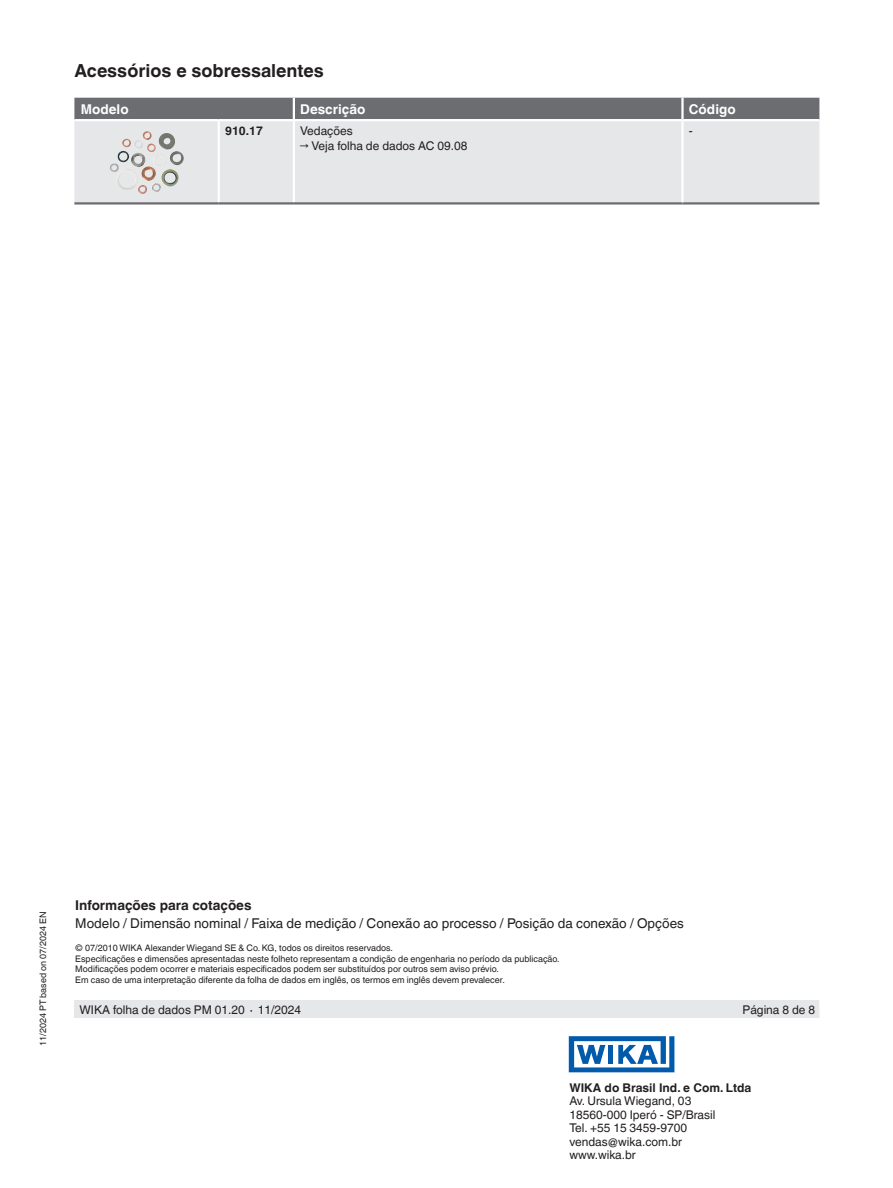
<style>
.page{position:relative;width:893px;height:1188px;background:#fff}
.page>*{position:absolute;margin:0;border:0;box-sizing:border-box;transform-origin:0 0}
.t1{font:700 18px "Helvetica World";color:#231f20}
.t2{font:13.5px "Helvetica World";color:#231f20}
.t3{font:700 13.5px "Helvetica World";color:#231f20}
.t4{font:700 13.5px "Helvetica World";color:#fff}
.t5{font:12px/13.5px "Helvetica World";color:#231f20}
.t6{font:700 12px "Helvetica World";color:#231f20}
.t7{font:9px/10.5px "Helvetica World";color:#231f20}
</style>
<div class="page">
<div style="left:74px;top:1000px;width:745px;height:18px;background:#e6e7e9"></div>
<svg style="left:569px;top:1036px;width:105px;height:36px"></svg>
<div style="left:74px;top:98px;width:745px;height:21px;background:#6c6d70"></div>
<div style="left:74px;top:121px;width:745px;height:81px;background:#e6e7e9"></div>
<hr style="left:218px;top:121px;width:2px;height:81px;background:#fff">
<hr style="left:293px;top:121px;width:2px;height:81px;background:#fff">
<hr style="left:74px;top:202px;width:145px;height:3px;background:#6c6d70">
<hr style="left:219px;top:202px;width:75px;height:3px;background:#6c6d70">
<hr style="left:294px;top:202px;width:388px;height:3px;background:#6c6d70">
<hr style="left:682px;top:202px;width:137px;height:3px;background:#6c6d70">
<hr style="left:681px;top:121px;width:3px;height:81px;background:#fff">
<hr style="left:681px;top:98px;width:3px;height:21px;background:#fff">
<hr style="left:293px;top:98px;width:2px;height:21px;background:#fff">
<img style="left:109px;top:131px;width:75px;height:42px">
<h1 class="t1" style="left:74px;top:60px;width:251px">Acessórios e sobressalentes</h1>
<h2 class="t4" style="left:81px;top:101px;width:49px">Modelo</h2>
<h2 class="t4" style="left:300px;top:101px;width:67px">Descrição</h2>
<h2 class="t4" style="left:689px;top:101px;width:48px">Código</h2>
<h3 class="t6" style="left:225px;top:124px;width:39px">910.17</h3>
<h3 class="t5" style="left:300px;top:124px;width:54px">Vedações</h3>
<h3 class="t5" style="left:300px;top:139px;width:169px">→ Veja folha de dados AC 09.08</h3>
<h3 class="t5" style="left:689px;top:124px;width:5px">-</h3>
<p class="t7" style="left:38px;top:1046px;width:136px;rotate:-90deg">11/2024 PT based on 07/2024 EN</p>
<h2 class="t3" style="left:75px;top:897px;width:178px">Informações para cotações</h2>
<h2 class="t2" style="left:75px;top:915px;width:610px">Modelo / Dimensão nominal / Faixa de medição / Conexão ao processo / Posição da conexão / Opções</h2>
<p class="t7" style="left:75px;top:943px;width:486px">© 07/2010 WIKA Alexander Wiegand SE &amp; Co. KG, todos os direitos reservados.<br>Especificações e dimensões apresentadas neste folheto representam a condição de engenharia no período da publicação.<br>Modificações podem ocorrer e materiais especificados podem ser substituídos por outros sem aviso prévio.<br>Em caso de uma interpretação diferente da folha de dados em inglês, os termos em inglês devem prevalecer.</p>
<h3 class="t5" style="left:80px;top:1003px;width:223px">WIKA folha de dados PM 01.20 ∙ 11/2024</h3>
<h3 class="t5" style="left:743px;top:1003px;width:74px">Página 8 de 8</h3>
<h3 class="t6" style="left:569px;top:1080px;width:184px">WIKA do Brasil Ind. e Com. Ltda</h3>
<h3 class="t5" style="left:569px;top:1094px;width:148px">Av. Ursula Wiegand, 03<br>18560-000 Iperó - SP/Brasil<br>Tel. +55 15 3459-9700 vendas@wika.com.br www.wika.br</h3>
</div>
